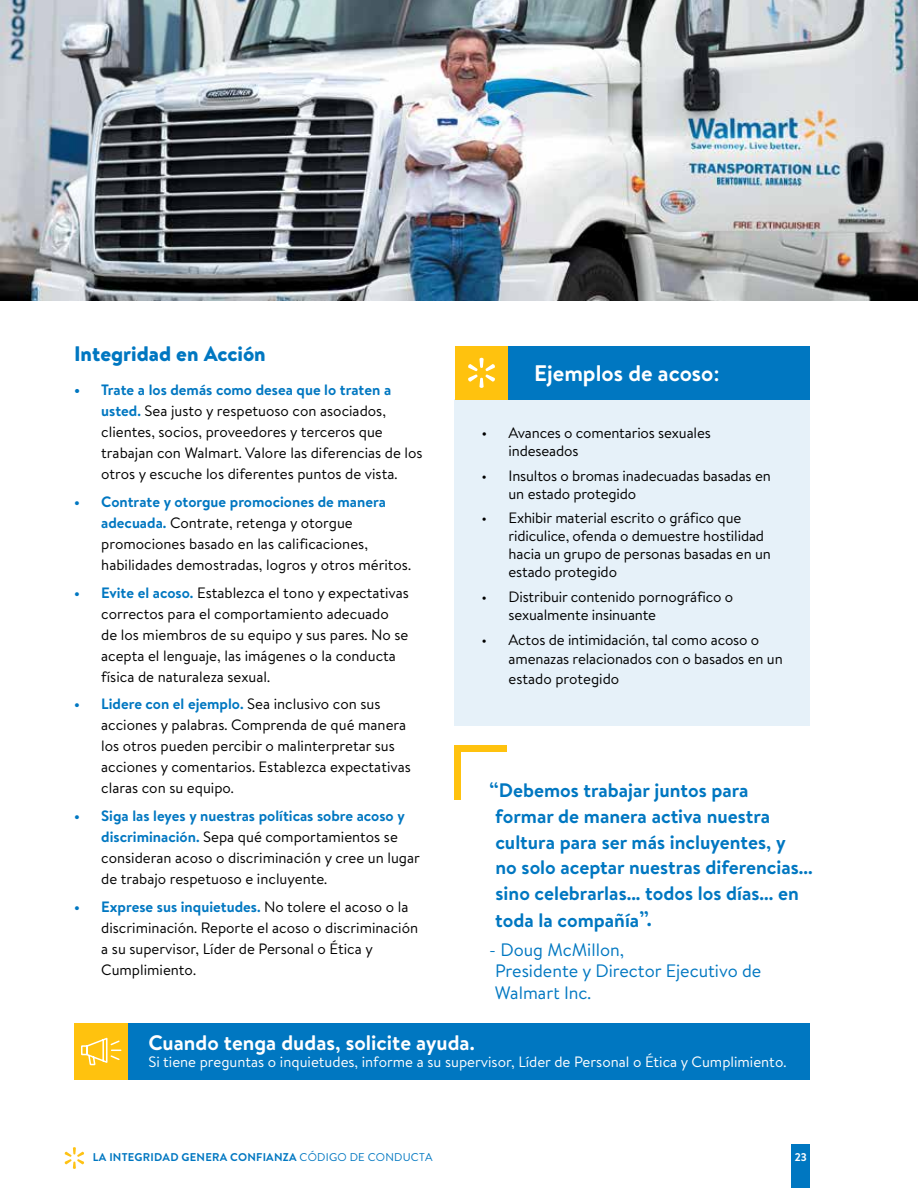
<style>
.page{position:relative;width:918px;height:1188px;background:#fff}
.page>*{position:absolute;margin:0;border:0;box-sizing:border-box;transform-origin:0 0}
.t1{font:700 22.5px "Bogle";color:#fff}
.t2{font:700 21px "Bogle";color:#fff}
.t3{font:900 21px "Bogle";color:#0077c1}
.t4{font:700 19.5px/25.8px "Bogle";color:#0077c1}
.t5{font:18px/21px "Bogle";color:#0077c1}
.t6{font:15px/21px "Bogle";color:#000}
.t7{font:15px "Bogle";color:#fff}
.t8{font:700 11.25px "Bogle";letter-spacing:.02em;color:#0077c1}
.t9{font:700 11.25px "Bogle";color:#fff}
.s1{font-weight:700;font-size:15.75px;color:#0077c1}
.s2{font-weight:700;color:#0077c1}
.s3{font-size:15.75px}
.s4{font-size:21px}
.s5{font-weight:400}
</style>
<div class="page">
<img style="left:0;top:0;width:918px;height:300px">
<div style="left:455px;top:400px;width:355px;height:326px;background:#e6f1f9"></div>
<div style="left:455px;top:346px;width:54px;height:54px;background:#ffc20e"></div>
<svg style="left:468px;top:358px;width:27px;height:30px"></svg>
<div style="left:509px;top:346px;width:301px;height:54px;background:#0077c1"></div>
<div style="left:74px;top:1023px;width:54px;height:57px;background:#ffc20e"></div>
<svg style="left:81px;top:1037px;width:41px;height:29px"></svg>
<div style="left:128px;top:1023px;width:682px;height:57px;background:#0077c1"></div>
<div style="left:455px;top:745px;width:52px;height:7px;background:#ffc20e"></div>
<div style="left:455px;top:745px;width:6px;height:55px;background:#ffc20e"></div>
<div style="left:791px;top:1145px;width:19px;height:43px;background:#0077c1"></div>
<svg style="left:65px;top:1147px;width:19px;height:22px"></svg>
<h2 class="t3" style="left:74px;top:338px;width:193px">Integridad en Acción</h2>
<p class="t6" style="left:101px;top:379px;width:323px;text-indent:-27px"><span class="s1">•</span> <span class="s2">Trate a los demás como desea que lo traten a usted.</span> Sea justo y respetuoso con asociados, clientes, socios, proveedores y terceros que trabajan con Walmart. Valore las diferencias de los otros y escuche los diferentes puntos de vista.</p>
<p class="t6" style="left:101px;top:491px;width:311px;text-indent:-27px"><span class="s2">• Contrate y otorgue promociones de manera adecuada.</span> Contrate, retenga y otorgue promociones basado en las calificaciones, habilidades demostradas, logros y otros méritos.</p>
<p class="t6" style="left:101px;top:581px;width:309px;text-indent:-27px"><span class="s2">• Evite el acoso.</span> Establezca el tono y expectativas correctos para el comportamiento adecuado<br>de los miembros de su equipo y sus pares. No se acepta el lenguaje, las imágenes o la conducta física de naturaleza sexual.</p>
<p class="t6" style="left:101px;top:693px;width:311px;text-indent:-27px"><span class="s2">• Lidere con el ejemplo.</span> Sea inclusivo con sus acciones y palabras. Comprenda de qué manera los otros pueden percibir o malinterpretar sus acciones y comentarios. Establezca expectativas claras con su equipo.</p>
<p class="t6" style="left:101px;top:805px;width:320px;text-indent:-27px"><span class="s2">• Siga las leyes y nuestras políticas sobre acoso y discriminación.</span> Sepa qué comportamientos se consideran acoso o discriminación y cree un lugar de trabajo respetuoso e incluyente.</p>
<p class="t6" style="left:101px;top:896px;width:318px;text-indent:-27px"><span class="s2">• Exprese sus inquietudes.</span> No tolere el acoso o la discriminación. Reporte el acoso o discriminación a su supervisor, Líder de Personal o Ética y Cumplimiento.</p>
<h1 class="t1" style="left:534px;top:357px;width:187px">Ejemplos de acoso:</h1>
<p class="t6" style="left:509px;top:423px;width:204px;line-height:18px;text-indent:-27px"><span class="s3">•</span> Avances o comentarios sexuales indeseados</p>
<p class="t6" style="left:509px;top:466px;width:264px;line-height:18px;text-indent:-27px">• Insultos o bromas inadecuadas basadas en un estado protegido</p>
<p class="t6" style="left:509px;top:509px;width:264px;line-height:18px;text-indent:-27px">• Exhibir material escrito o gráfico que ridiculice, ofenda o demuestre hostilidad hacia un grupo de personas basadas en un estado protegido</p>
<p class="t6" style="left:509px;top:587px;width:226px;line-height:18px;text-indent:-27px">• Distribuir contenido pornográfico o sexualmente insinuante</p>
<p class="t6" style="left:509px;top:629px;width:276px;line-height:19.5px;text-indent:-27px">• Actos de intimidación, tal como acoso o amenazas relacionados con o basados en un estado protegido</p>
<h3 class="t4" style="left:489px;top:777px;width:325px"><span class="s4">“</span>Debemos trabajar juntos para<br>formar de manera activa nuestra cultura para ser más incluyentes, y<br>no solo aceptar nuestras diferencias... sino celebrarlas... todos los días... en toda la compañía<span class="s4">”.</span></h3>
<p class="t5" style="left:495px;top:939px;width:268px;text-indent:-6px">- Doug McMillon,<br>Presidente y Director Ejecutivo de<br>Walmart Inc.</p>
<h2 class="t2" style="left:148px;top:1028px;width:328px">Cuando tenga dudas, solicite ayuda.</h2>
<p class="t7" style="left:148px;top:1052px;width:639px">Si tiene preguntas o inquietudes, informe a su supervisor, Líder de Personal o Ética y Cumplimiento.</p>
<p class="t8" style="left:93px;top:1150px;width:341px">LA INTEGRIDAD GENERA CONFIANZA <span class="s5">CÓDIGO DE CONDUCTA</span></p>
<p class="t9" style="left:795px;top:1149px;width:13px">23</p>
</div>
